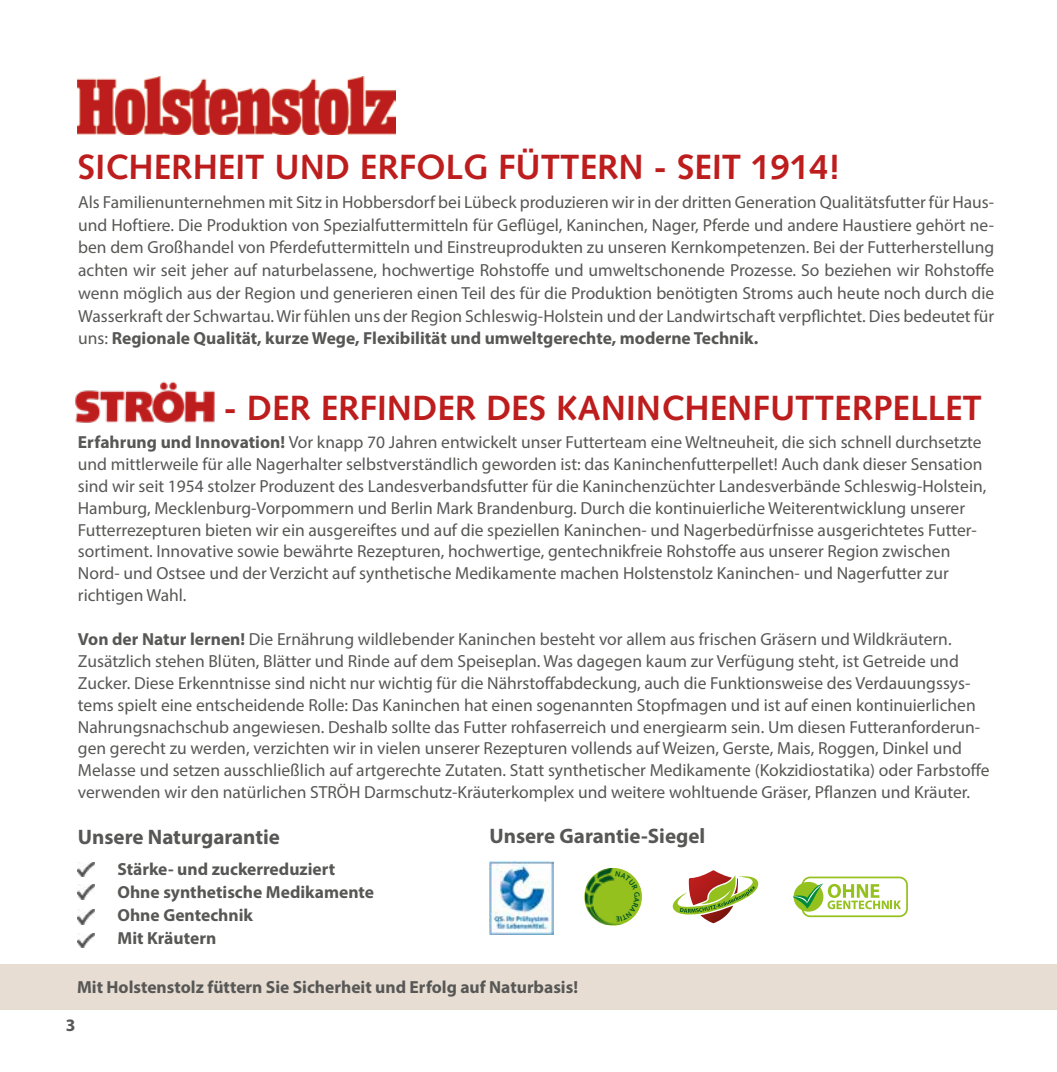
<style>
.page{position:relative;width:1057px;height:1072px;background:#fff}
.page>*{position:absolute;margin:0;border:0;box-sizing:border-box;transform-origin:0 0}
.t1{font:700 35px "Syntax LT Pro";color:#bd1d1d}
.t2{font:700 21px "Myriad Pro";color:#575756}
.t3{font:17.5px/21.9px "Myriad Pro";color:#575756}
.t4{font:700 17.5px/22.8px "Myriad Pro";color:#575756}
.s1{font-weight:700}
</style>
<div class="page">
<hr style="left:1056px;top:965px;width:1px;height:46px;background:#e7ddd2">
<div style="left:801px;top:876px;width:107px;height:41px;border:2px solid #95c11f;border-radius:8px"></div>
<div style="left:793px;top:881px;width:30px;height:30px;border:1px solid #95c11f;border-radius:50%"></div>
<svg style="left:792px;top:883px;width:109px;height:26px"></svg>
<svg style="left:672px;top:870px;width:86px;height:53px"></svg>
<div style="left:584px;top:868px;width:58px;height:57px;background:#95c11f;border-radius:50%"></div>
<img style="left:585px;top:868px;width:42px;height:56px">
<div style="left:0;top:964px;width:1057px;height:45px;background:#e7ddd2"></div>
<img style="left:489px;top:861px;width:65px;height:73px">
<img style="left:78px;top:909px;width:17px;height:15px">
<img style="left:78px;top:933px;width:17px;height:14px">
<img style="left:78px;top:862px;width:17px;height:14px">
<img style="left:78px;top:884px;width:17px;height:15px">
<img style="left:78px;top:77px;width:317px;height:57px">
<img style="left:75px;top:381px;width:140px;height:42px">
<svg style="left:615px;top:871px;width:24px;height:51px"></svg>
<h1 class="t1" style="left:78px;top:146px;width:764px">SICHERHEIT UND ERFOLG FÜTTERN - SEIT 1914!</h1>
<p class="t3" style="left:78px;top:190px;width:917px;line-height:22.8px;text-align:justify">Als Familienunternehmen mit Sitz in Hobbersdorf bei Lübeck produzieren wir in der dritten Generation Qualitätsfutter für Haus&shy;und Hoftiere. Die Produktion von Spezialfuttermitteln für Geflügel, Kaninchen, Nager, Pferde und andere Haustiere gehört ne&shy;ben dem Großhandel von Pferdefuttermitteln und Einstreuprodukten zu unseren Kernkompetenzen. Bei der Futterherstellung achten wir seit jeher auf naturbelassene, hochwertige Rohstoffe und umweltschonende Prozesse. So beziehen wir Rohstoffe wenn möglich aus der Region und generieren einen Teil des für die Produktion benötigten Stroms auch heute noch durch die Wasserkraft der Schwartau. Wir fühlen uns der Region Schleswig-Holstein und der Landwirtschaft verpflichtet. Dies bedeutet für uns: <span class="s1">Regionale Qualität, kurze Wege, Flexibilität und umweltgerechte, moderne Technik.</span></p>
<h1 class="t1" style="left:223px;top:387px;width:760px">- DER ERFINDER DES KANINCHENFUTTERPELLET</h1>
<p class="t3" style="left:78px;top:431px;width:910px"><span class="s1">Erfahrung und Innovation!</span> Vor knapp 70 Jahren entwickelt unser Futterteam eine Weltneuheit, die sich schnell durchsetzte und mittlerweile für alle Nagerhalter selbstverständlich geworden ist: das Kaninchenfutterpellet! Auch dank dieser Sensation sind wir seit 1954 stolzer Produzent des Landesverbandsfutter für die Kaninchenzüchter Landesverbände Schleswig-Holstein, Hamburg, Mecklenburg-Vorpommern und Berlin Mark Brandenburg. Durch die kontinuierliche Weiterentwicklung unserer Futterrezepturen bieten wir ein ausgereiftes und auf die speziellen Kaninchen- und Nagerbedürfnisse ausgerichtetes Futter&shy;sortiment. Innovative sowie bewährte Rezepturen, hochwertige, gentechnikfreie Rohstoffe aus unserer Region zwischen Nord- und Ostsee und der Verzicht auf synthetische Medikamente machen Holstenstolz Kaninchen- und Nagerfutter zur richtigen Wahl.</p>
<p class="t3" style="left:78px;top:628px;width:913px"><span class="s1">Von der Natur lernen!</span> Die Ernährung wildlebender Kaninchen besteht vor allem aus frischen Gräsern und Wildkräutern.<br>Zusätzlich stehen Blüten, Blätter und Rinde auf dem Speiseplan. Was dagegen kaum zur Verfügung steht, ist Getreide und Zucker. Diese Erkenntnisse sind nicht nur wichtig für die Nährstoffabdeckung, auch die Funktionsweise des Verdauungssys&shy;tems spielt eine entscheidende Rolle: Das Kaninchen hat einen sogenannten Stopfmagen und ist auf einen kontinuierlichen Nahrungsnachschub angewiesen. Deshalb sollte das Futter rohfaserreich und energiearm sein. Um diesen Futteranforderun&shy;gen gerecht zu werden, verzichten wir in vielen unserer Rezepturen vollends auf Weizen, Gerste, Mais, Roggen, Dinkel und Melasse und setzen ausschließlich auf artgerechte Zutaten. Statt synthetischer Medikamente (Kokzidiostatika) oder Farbstoffe verwenden wir den natürlichen STRÖH Darmschutz-Kräuterkomplex und weitere wohltuende Gräser, Pflanzen und Kräuter.</p>
<p class="t2" style="left:78px;top:823px;width:204px">Unsere Naturgarantie</p>
<p class="t4" style="left:117px;top:857px;width:258px">Stärke- und zuckerreduziert<br>Ohne synthetische Medikamente<br>Ohne Gentechnik<br>Mit Kräutern</p>
<p class="t2" style="left:489px;top:822px;width:217px">Unsere Garantie-Siegel</p>
<p class="t4" style="left:77px;top:975px;width:502px">Mit Holstenstolz füttern Sie Sicherheit und Erfolg auf Naturbasis!</p>
<p class="t4" style="left:66px;top:1012px;width:11px">3</p>
</div>
